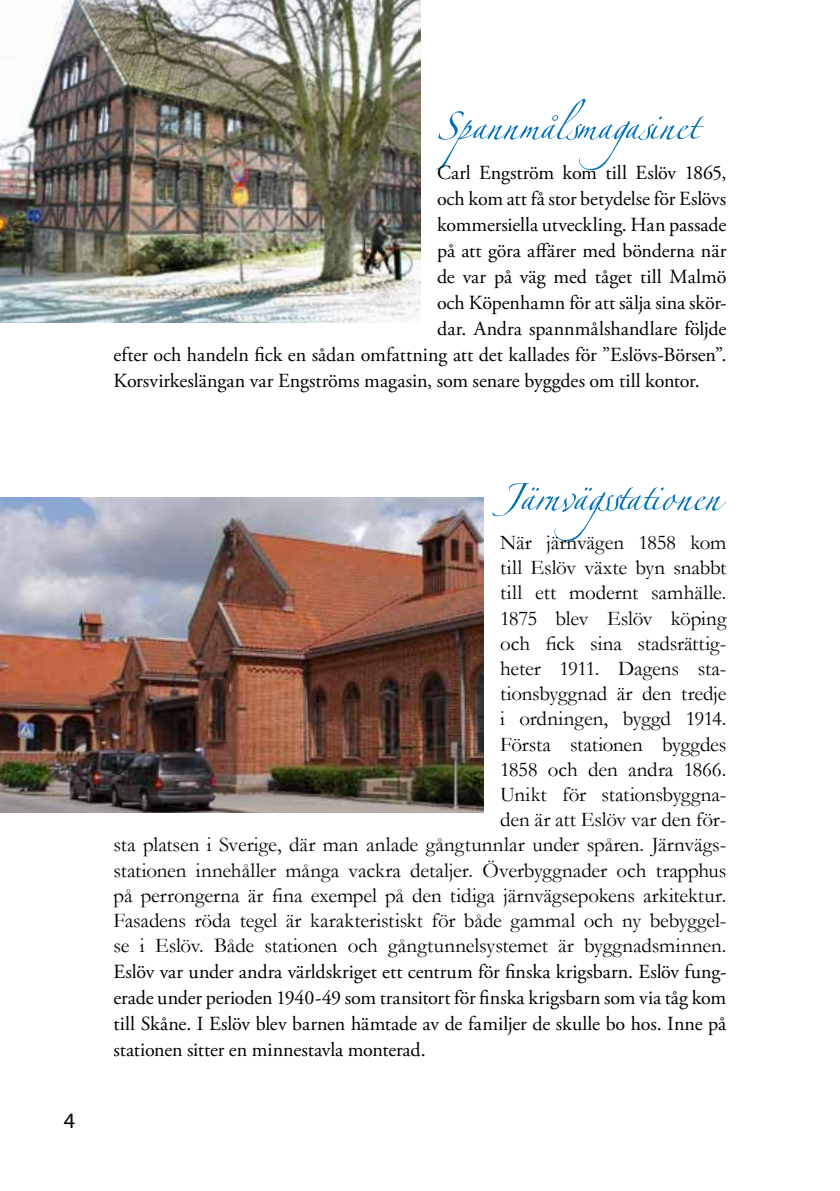
<style>
.page{position:relative;width:840px;height:1191px;background:#fff}
.page>*{position:absolute;margin:0;border:0;box-sizing:border-box;transform-origin:0 0}
.t1{font:60px "Linotype Zapfino One";color:#0071b9}
.t2{font:22px "Myriad Pro";color:#000}
.t3{font:21px/25.2px "Garamond";letter-spacing:-.005em;color:#000;text-align:right}
.t4{font:20px/26px "Adobe Garamond Pro";letter-spacing:-.005em;color:#000;text-align:justify}
</style>
<div class="page">
<img style="left:0;top:0;width:420px;height:323px">
<img style="left:0;top:498px;width:483px;height:314px">
<p class="t2" style="left:64px;top:1107px;width:13px">4</p>
<h1 class="t1" style="left:437px;top:83px;width:263px">Spannmålsmagasinet</h1>
<p class="t4" style="left:437px;top:160px;width:291px">Carl Engström kom till Eslöv 1865,</p>
<p class="t4" style="left:437px;top:186px;width:291px">och kom att få stor betydelse för Eslövs</p>
<p class="t4" style="left:437px;top:212px;width:291px">kommersiella utveckling. Han passade</p>
<p class="t4" style="left:437px;top:238px;width:291px">på att göra affärer med bönderna när</p>
<p class="t4" style="left:437px;top:264px;width:291px">de var på väg med tåget till Malmö</p>
<p class="t4" style="left:437px;top:290px;width:291px">och Köpenhamn för att sälja sina skör-</p>
<p class="t4" style="left:437px;top:316px;width:291px">dar. Andra spannmålshandlare följde</p>
<p class="t4" style="left:113px;top:342px;width:614px">efter och handeln fick en sådan omfattning att det kallades för ”Eslövs-Börsen”.</p>
<p class="t4" style="left:113px;top:368px;width:587px">Korsvirkeslängan var Engströms magasin, som senare byggdes om till kontor.</p>
<h1 class="t1" style="left:500px;top:454px;width:221px">Järnvägsstationen</h1>
<p class="t3" style="left:113px;top:529px;width:614px">När järnvägen 1858 kom<br>till Eslöv växte byn snabbt<br>till ett modernt samhälle.<br>1875 blev Eslöv köping<br>och fick sina stadsrättig-<br>heter 1911. Dagens sta-<br>tionsbyggnad är den tredje<br>i ordningen, byggd 1914.<br>Första stationen byggdes<br>1858 och den andra 1866.<br>Unikt för stationsbyggna-<br>den är att Eslöv var den för-<br>sta platsen i Sverige, där man anlade gångtunnlar under spåren. Järnvägs&shy;stationen innehåller många vackra detaljer. Överbyggnader och trapphus på perrongerna är fina exempel på den tidiga järnvägsepokens arkitektur.<br>Fasadens röda tegel är karakteristiskt för både gammal och ny bebyggel&shy;se i Eslöv. Både stationen och gångtunnelsystemet är byggnadsminnen.</p>
<p class="t4" style="left:113px;top:959px;width:614px">Eslöv var under andra världskriget ett centrum för finska krigsbarn. Eslöv fung&shy;erade under perioden 1940-49 som transitort för finska krigsbarn som via tåg kom till Skåne. I Eslöv blev barnen hämtade av de familjer de skulle bo hos. Inne på stationen sitter en minnestavla monterad.</p>
</div>
